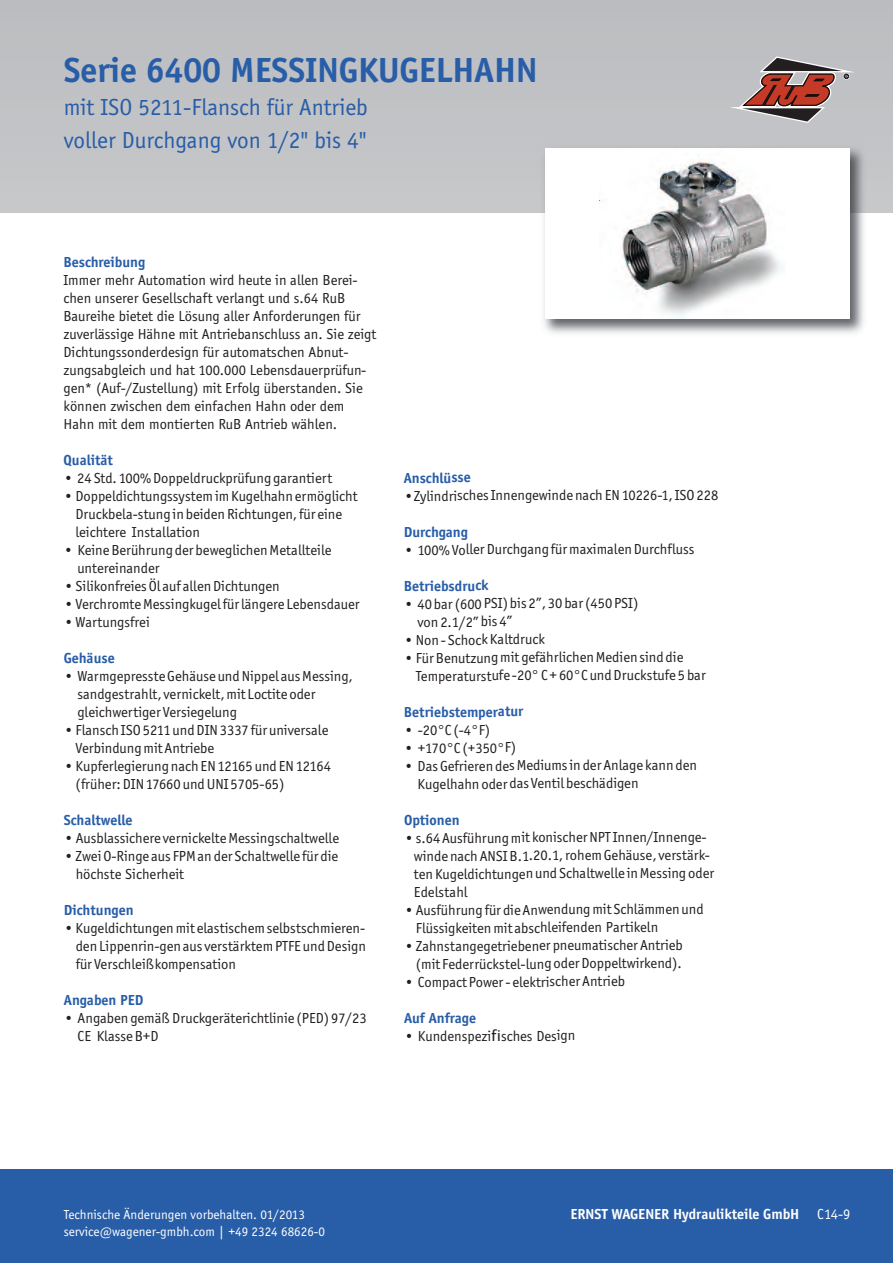
<style>
.page{position:relative;width:893px;height:1263px;background:#fff}
.page>*{position:absolute;margin:0;border:0;box-sizing:border-box;transform-origin:0 0}
.t1{font:700 36px "Officina Sans";color:#285da8}
.t2{font:24px/33px "Officina Sans";color:#285da8}
.t3{font:15px/18px "Officina Sans";color:#231f20}
.t4{font:700 15px "Officina Sans";color:#285da8}
.t5{font:700 15px "Officina Sans";color:#fff}
.t6{font:13.5px "Officina Sans";color:#fff}
.s1{font-family:"Lucida Grande"}
.s2{font-weight:400}
</style>
<div class="page">
<div style="left:0;top:1169px;width:893px;height:94px;background:#285da8"></div>
<img style="left:539px;top:142px;width:331px;height:192px">
<div style="left:545px;top:149px;width:305px;height:170px;background:#fff"></div>
<img style="left:600px;top:159px;width:181px;height:160px">
<svg style="left:729px;top:56px;width:126px;height:67px;background:#a78c8a"></svg>
<h1 class="t1" style="left:64px;top:49px;width:475px">Serie 6400 MESSINGKUGELHAHN</h1>
<h2 class="t2" style="left:64px;top:91px;width:306px">mit ISO 5211-Flansch für Antrieb voller Durchgang von 1/2" bis 4"</h2>
<p class="t4" style="left:63px;top:253px;width:83px">Beschreibung</p>
<p class="t3" style="left:63px;top:270px;width:314px">Immer mehr Automation wird heute in allen Berei&shy;chen unserer Gesellschaft verlangt und s.64 RuB Baureihe bietet die Lösung aller Anforderungen für zuverlässige Hähne mit Antriebanschluss an. Sie zeigt Dichtungssonderdesign für automatschen Abnut&shy;zungsabgleich und hat 100.000 Lebensdauerprüfun&shy;gen* (Auf-/Zustellung) mit Erfolg überstanden. Sie können zwischen dem einfachen Hahn oder dem Hahn mit dem montierten RuB Antrieb wählen.</p>
<p class="t4" style="left:64px;top:451px;width:51px">Qualität</p>
<p class="t3" style="left:64px;top:468px;width:270px">• 24 Std. 100% Doppeldruckprüfung garantiert</p>
<p class="t3" style="left:75px;top:486px;width:284px;text-indent:-12px">• Doppeldichtungssystem im Kugelhahn ermöglicht<br>Druckbela-stung in beiden Richtungen, für eine leichtere Installation</p>
<p class="t3" style="left:77px;top:540px;width:256px;text-indent:-14px">• Keine Berührung der beweglichen Metallteile untereinander</p>
<p class="t3" style="left:64px;top:576px;width:218px">• Silikonfreies Öl auf allen Dichtungen</p>
<p class="t3" style="left:64px;top:594px;width:298px">• Verchromte Messingkugel für längere Lebensdauer</p>
<p class="t3" style="left:64px;top:613px;width:88px">• Wartungsfrei</p>
<p class="t4" style="left:64px;top:649px;width:53px">Gehäuse</p>
<p class="t3" style="left:77px;top:666px;width:277px;text-indent:-14px">• Warmgepresste Gehäuse und Nippel aus Messing, sandgestrahlt, vernickelt, mit Loctite oder gleichwertiger Versiegelung</p>
<p class="t3" style="left:76px;top:720px;width:254px;text-indent:-12px">• Flansch ISO 5211 und DIN 3337 für universale<br>Verbindung mit Antriebe</p>
<p class="t3" style="left:76px;top:756px;width:257px;text-indent:-12px">• Kupferlegierung nach EN 12165 und EN 12164 (früher: DIN 17660 und UNI 5705-65)</p>
<p class="t4" style="left:64px;top:811px;width:70px">Schaltwelle</p>
<p class="t3" style="left:64px;top:828px;width:277px">• Ausblassichere vernickelte Messingschaltwelle</p>
<p class="t3" style="left:76px;top:846px;width:264px;text-indent:-12px">• Zwei O-Ringe aus FPM an der Schaltwelle für die höchste Sicherheit</p>
<p class="t4" style="left:64px;top:901px;width:71px">Dichtungen</p>
<p class="t3" style="left:76px;top:918px;width:292px;text-align:justify;text-indent:-12px">• Kugeldichtungen mit elastischem selbstschmieren&shy;den Lippenrin-gen aus verstärktem PTFE und Design für Verschleißkompensation</p>
<p class="t4" style="left:64px;top:991px;width:81px">Angaben PED</p>
<p class="t3" style="left:78px;top:1008px;width:291px;text-indent:-14px">• Angaben gemäß Druckgeräterichtlinie (PED) 97/23<br>CE Klasse B+D</p>
<p class="t4" style="left:404px;top:468px;width:69px">Anschlüsse</p>
<p class="t3" style="left:404px;top:486px;width:316px">•Zylindrisches Innengewinde nach EN 10226-1, ISO 228</p>
<p class="t4" style="left:404px;top:523px;width:66px">Durchgang</p>
<p class="t3" style="left:404px;top:540px;width:292px">• 100% Voller Durchgang für maximalen Durchfluss</p>
<p class="t4" style="left:404px;top:576px;width:86px">Betriebsdruck</p>
<p class="t3" style="left:418px;top:594px;width:222px;text-indent:-14px">• 40 bar (600 PSI) bis 2”, 30 bar (450 PSI) von 2.1/2” bis 4”</p>
<p class="t3" style="left:404px;top:630px;width:143px">• Non - Schock Kaltdruck</p>
<p class="t3" style="left:416px;top:648px;width:292px;text-indent:-12px">• Für Benutzung mit gefährlichen Medien sind die<br>Temperaturstufe -20° C + 60°C und Druckstufe 5 bar</p>
<p class="t4" style="left:404px;top:702px;width:121px">Betriebstemperatur</p>
<p class="t3" style="left:404px;top:720px;width:88px">• -20°C (-4°F)</p>
<p class="t3" style="left:404px;top:738px;width:114px">• +170°C (+350°F)</p>
<p class="t3" style="left:418px;top:756px;width:281px;text-indent:-14px">• Das Gefrieren des Mediums in der Anlage kann den<br>Kugelhahn oder das Ventil beschädigen</p>
<p class="t4" style="left:404px;top:811px;width:57px">Optionen</p>
<p class="t3" style="left:414px;top:828px;width:302px;text-indent:-10px">•s.64 Ausführung mit konischer NPT Innen/Innenge&shy;winde nach ANSI B.1.20.1, rohem Gehäuse, verstärk&shy;ten Kugeldichtungen und Schaltwelle in Messing oder Edelstahl</p>
<p class="t3" style="left:416px;top:900px;width:289px;text-indent:-12px">• Ausführung für die Anwendung mit Schlämmen und<br>Flüssigkeiten mit abschleifenden Partikeln</p>
<p class="t3" style="left:404px;top:936px;width:280px;text-align:right">• Zahnstangegetriebener pneumatischer Antrieb (mit Federrückstel-lung oder Doppeltwirkend).</p>
<p class="t3" style="left:404px;top:972px;width:222px">• Compact Power - elektrischer Antrieb</p>
<p class="t4" style="left:404px;top:1008px;width:73px">Auf Anfrage</p>
<p class="t3" style="left:404px;top:1026px;width:173px">• Kundenspezi<span class="s1">fi</span>sches Design</p>
<p class="t6" style="left:64px;top:1206px;width:243px">Technische Änderungen vorbehalten. 01/2013</p>
<p class="t5" style="left:570px;top:1205px;width:282px">ERNST WAGENER Hydraulikteile GmbH <span class="s2">C14-9</span></p>
<p class="t6" style="left:64px;top:1223px;width:263px">service@wagener-gmbh.com | +49 2324 68626-0</p>
</div>
